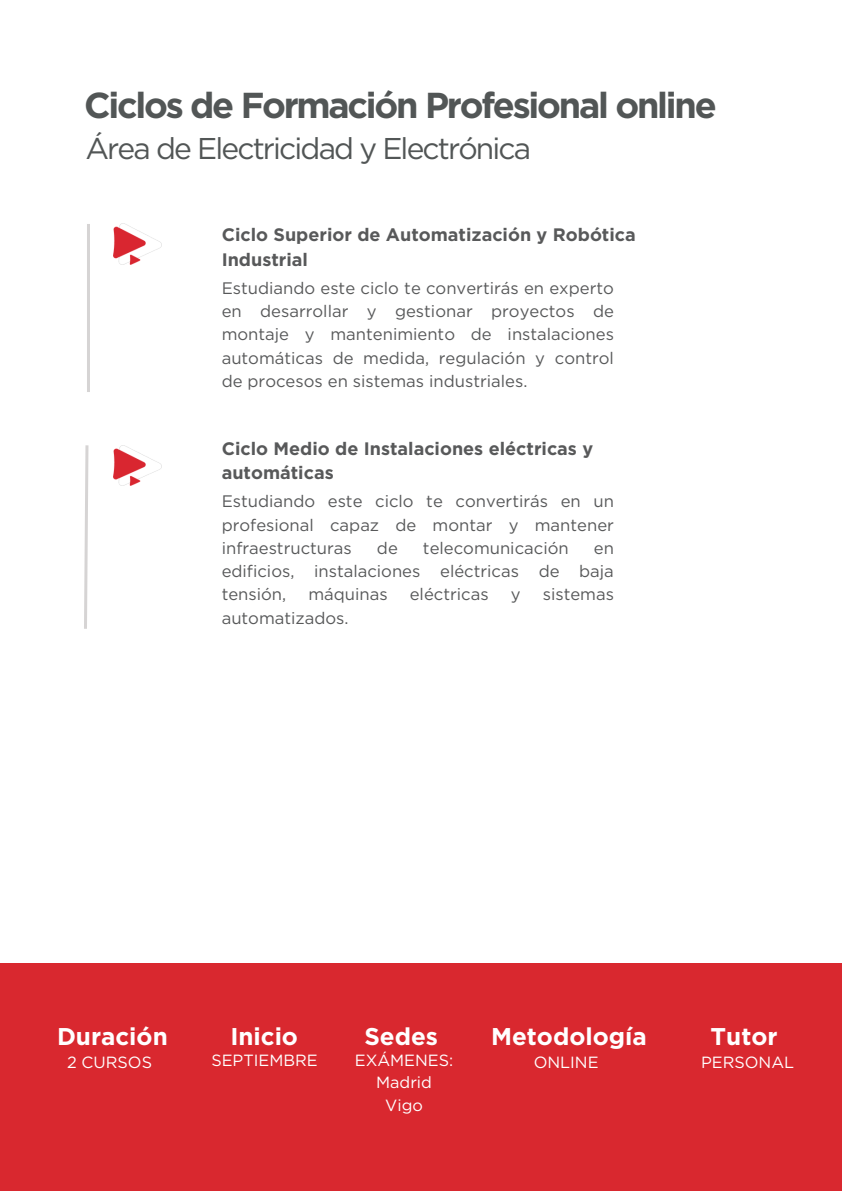
<style>
.page{position:relative;width:842px;height:1191px;background:#fff}
.page>*{position:absolute;margin:0;border:0;box-sizing:border-box;transform-origin:0 0}
.t1{font:700 36px "Gotham";letter-spacing:-.06em;color:#525656}
.t2{font:30px "Gotham";letter-spacing:-.06em;color:#525656}
.t3{font:700 24.2px "Gotham";color:#fff}
.t4{font:700 18px/24.8px "Gotham";color:#58595a}
.t5{font:16.7px/23.2px "Gotham";color:#58595a;text-align:justify}
.t6{font:16.2px "Gotham";color:#fff}
</style>
<div class="page">
<hr style="left:87px;top:224px;width:3px;height:168px;background:#d6d4d4">
<svg style="left:84px;top:445px;width:5px;height:184px"></svg>
<img style="left:114px;top:224px;width:47px;height:40px">
<img style="left:114px;top:445px;width:47px;height:41px">
<div style="left:0;top:963px;width:842px;height:227px;background:#d9282f"></div>
<p class="t1" style="left:84px;top:84px;width:634px">Ciclos de Formación Profesional online</p>
<h4 class="t2" style="left:85px;top:130px;width:447px">Área de Electricidad y Electrónica</h4>
<p class="t4" style="left:222px;top:222px;width:416px">Ciclo Superior de Automatización y Robótica<br>Industrial</p>
<h5 class="t5" style="left:222px;top:276px;width:394px">Estudiando este ciclo te convertirás en experto en desarrollar y gestionar proyectos de montaje y mantenimiento de instalaciones automáticas de medida, regulación y control de procesos en sistemas industriales.</h5>
<h5 class="t4" style="left:222px;top:435px;width:373px">Ciclo Medio de Instalaciones eléctricas y automáticas</h5>
<h4 class="t5" style="left:222px;top:489px;width:394px">Estudiando este ciclo te convertirás en un profesional capaz de montar y mantener infraestructuras</h4>
<h4 class="t5" style="left:377px;top:536px;width:22px">de</h4>
<h4 class="t5" style="left:423px;top:536px;width:147px">telecomunicación</h4>
<h4 class="t5" style="left:222px;top:536px;width:394px;text-indent:372px">en edificios, instalaciones eléctricas de baja tensión,</h4>
<h4 class="t5" style="left:308px;top:582px;width:81px">máquinas</h4>
<h4 class="t5" style="left:410px;top:582px;width:80px">eléctricas</h4>
<h4 class="t5" style="left:511px;top:582px;width:11px">y</h4>
<h4 class="t5" style="left:543px;top:582px;width:73px">sistemas</h4>
<h4 class="t5" style="left:222px;top:606px;width:128px">automatizados.</h4>
<h3 class="t3" style="left:57px;top:1021px;width:112px">Duración</h3>
<h6 class="t3" style="left:230px;top:1021px;width:69px">Inicio</h6>
<h3 class="t3" style="left:364px;top:1021px;width:75px">Sedes</h3>
<h6 class="t3" style="left:491px;top:1021px;width:157px">Metodología</h6>
<h3 class="t6" style="left:67px;top:1052px;width:87px">2 CURSOS</h3>
<p class="t3" style="left:711px;top:1021px;width:68px">Tutor</p>
<p class="t6" style="left:211px;top:1049px;width:108px">SEPTIEMBRE</p>
<p class="t6" style="left:355px;top:1049px;width:100px">EXÁMENES:</p>
<h3 class="t6" style="left:376px;top:1072px;width:57px">Madrid</h3>
<h6 class="t6" style="left:385px;top:1094px;width:39px">Vigo</h6>
<h3 class="t6" style="left:534px;top:1052px;width:66px">ONLINE</h3>
<h6 class="t6" style="left:701px;top:1052px;width:95px">PERSONAL</h6>
</div>
